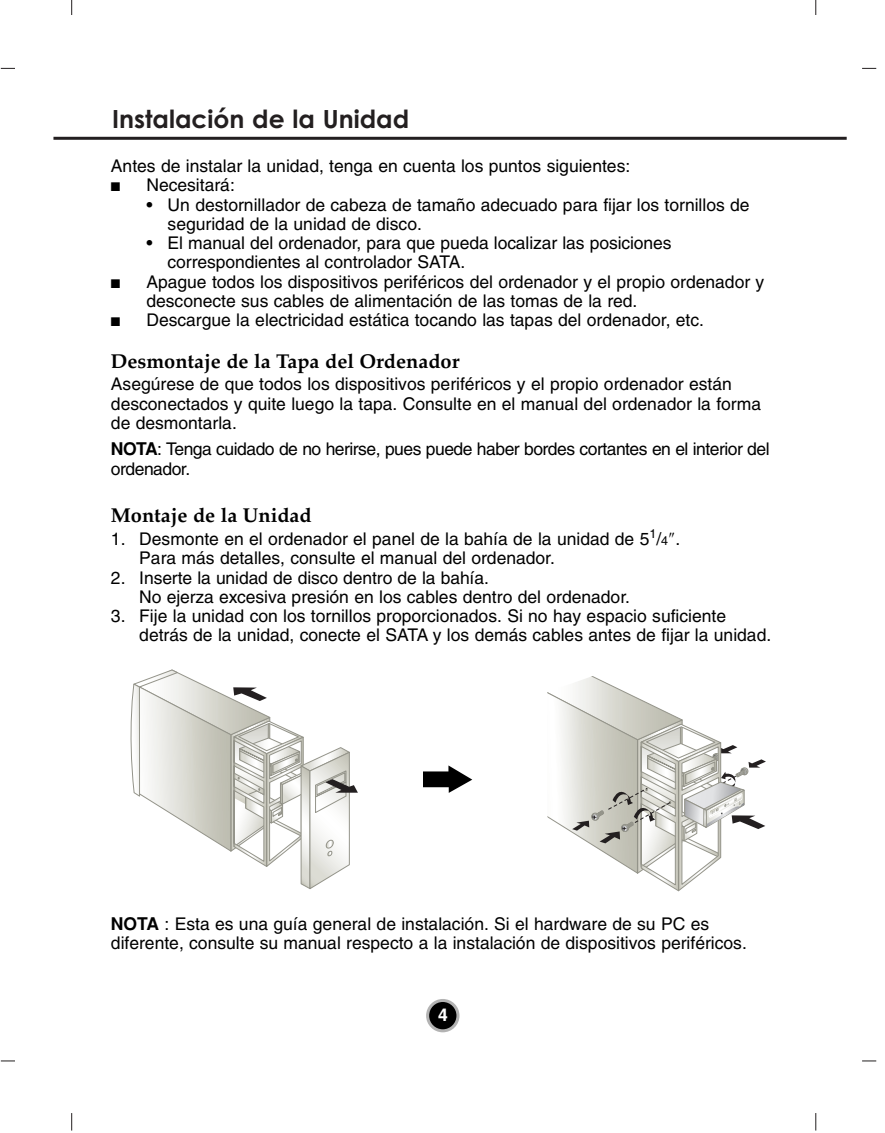
<style>
.page{position:relative;width:885px;height:1133px;background:#fff}
.page>*{position:absolute;margin:0;border:0;box-sizing:border-box;transform-origin:0 0}
.t1{font:700 25px "Century Gothic";color:#231f20}
.t2{font:700 20px "Palatino";color:#000}
.t3{font:17.5px/19.2px "Helvetica";color:#000}
.t4{font:17.5px/19.2px "Helvetica";letter-spacing:-.03em;color:#000}
.t5{font:700 17.5px "Helvetica";color:#fff}
.s1{font-weight:700}
.s2{font-size:12.5px}
</style>
<div class="page">
<svg style="left:71px;top:0;width:1px;height:15px"></svg>
<svg style="left:815px;top:0;width:1px;height:15px"></svg>
<svg style="left:71px;top:1113px;width:1px;height:17px"></svg>
<svg style="left:815px;top:1113px;width:1px;height:17px"></svg>
<svg style="left:1px;top:68px;width:14px;height:1px"></svg>
<svg style="left:1px;top:1060px;width:14px;height:1px"></svg>
<svg style="left:862px;top:68px;width:14px;height:1px"></svg>
<svg style="left:862px;top:1060px;width:14px;height:1px"></svg>
<hr style="left:53px;top:137px;width:794px;height:3px;background:#231f20">
<svg style="left:426px;top:999px;width:33px;height:33px"></svg>
<div style="left:429px;top:1002px;width:27px;height:27px;background:#000;border-radius:50%"></div>
<svg style="left:130px;top:669px;width:228px;height:220px"></svg>
<svg style="left:547px;top:676px;width:219px;height:216px"></svg>
<svg style="left:423px;top:765px;width:49px;height:28px"></svg>
<h1 class="t1" style="left:112px;top:109px;width:299px">Instalación de la Unidad</h1>
<p class="t3" style="left:111px;top:158px;width:521px">Antes de instalar la unidad, tenga en cuenta los puntos siguientes:</p>
<p class="t3" style="left:111px;top:177px;width:125px">■ Necesitará:</p>
<p class="t3" style="left:168px;top:196px;width:584px;text-indent:-21px">• Un destornillador de cabeza de tamaño adecuado para fijar los tornillos de seguridad de la unidad de disco.</p>
<p class="t3" style="left:168px;top:235px;width:505px;text-indent:-21px">• El manual del ordenador, para que pueda localizar las posiciones correspondientes al controlador SATA.</p>
<p class="t3" style="left:146px;top:273px;width:619px;text-indent:-35px">■ Apague todos los dispositivos periféricos del ordenador y el propio ordenador y desconecte sus cables de alimentación de las tomas de la red.</p>
<p class="t3" style="left:111px;top:312px;width:595px">■ Descargue la electricidad estática tocando las tapas del ordenador, etc.</p>
<p class="t2" style="left:111px;top:353px;width:350px">Desmontaje de la Tapa del Ordenador</p>
<p class="t3" style="left:111px;top:376px;width:652px">Asegúrese de que todos los dispositivos periféricos y el propio ordenador están desconectados y quite luego la tapa. Consulte en el manual del ordenador la forma de desmontarla.</p>
<p class="t4" style="left:111px;top:441px;width:660px"><span class="s1">NOTA</span>: Tenga cuidado de no herirse, pues puede haber bordes cortantes en el interior del ordenador.</p>
<p class="t2" style="left:111px;top:507px;width:202px">Montaje de la Unidad</p>
<p class="t3" style="left:139px;top:531px;width:542px;text-indent:-28px">1. Desmonte en el ordenador el panel de la bahía de la unidad de 5<sup>1</sup>/<span class="s2">4</span> .<br>Para más detalles, consulte el manual del ordenador.</p>
<p class="t3" style="left:139px;top:569px;width:492px;text-indent:-28px">2. Inserte la unidad de disco dentro de la bahía.<br>No ejerza excesiva presión en los cables dentro del ordenador.</p>
<p class="t3" style="left:139px;top:608px;width:633px;text-indent:-28px">3. Fije la unidad con los tornillos proporcionados. Si no hay espacio suficiente detrás de la unidad, conecte el SATA y los demás cables antes de fijar la unidad.</p>
<p class="t3" style="left:111px;top:916px;width:637px"><span class="s1">NOTA</span> : Esta es una guía general de instalación. Si el hardware de su PC es diferente, consulte su manual respecto a la instalación de dispositivos periféricos.</p>
<p class="t5" style="left:438px;top:1008px;width:11px">4</p>
</div>
